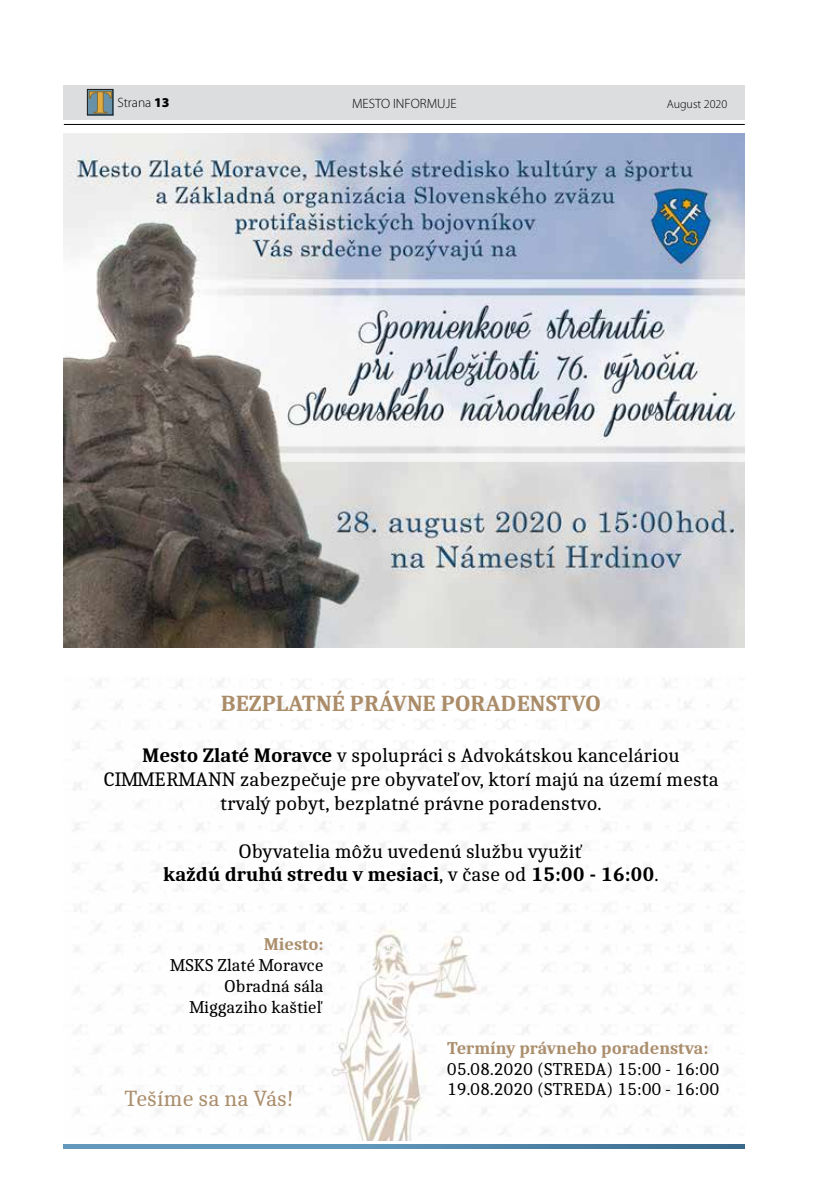
<style>
.page{position:relative;width:830px;height:1200px;background:#fff}
.page>*{position:absolute;margin:0;border:0;box-sizing:border-box;transform-origin:0 0}
.t1{font:700 22.8px "Caladea";color:#ab8c69}
.t2{font:22.8px "Caladea";color:#ab8e6c}
.t3{font:20.25px/23.9px "Caladea";color:#000;text-align:center}
.t4{font:17.7px/20.9px "Caladea";color:#000}
.t5{font:700 17.7px "Caladea";color:#ab8e6c}
.t6{font:300 13.5px "Mini Pro";color:#000}
.t7{font:300 12px "Mini Pro";color:#000}
.s1{font-weight:900}
.s2{font-weight:700}
</style>
<div class="page">
<img style="left:64px;top:1144px;width:680px;height:4px">
<div style="left:64px;top:85px;width:680px;height:34px;background:#dcddde"></div>
<hr style="left:64px;top:124px;width:680px;height:1px;background:#000">
<div style="left:87px;top:89px;width:26px;height:26px;border:1px solid #1a1919"></div>
<svg style="left:89px;top:91px;width:23px;height:22px"></svg>
<img style="left:64px;top:134px;width:680px;height:513px">
<img style="left:72px;top:678px;width:661px;height:462px">
<img style="left:309px;top:773px;width:194px;height:24px">
<img style="left:250px;top:678px;width:287px;height:95px">
<p class="t6" style="left:117px;top:95px;width:54px">Strana <span class="s1">13</span></p>
<p class="t6" style="left:352px;top:96px;width:106px">MESTO INFORMUJE</p>
<p class="t7" style="left:666px;top:97px;width:62px">August 2020</p>
<p class="t1" style="left:221px;top:689px;width:381px">BEZPLATNÉ PRÁVNE PORADENSTVO</p>
<p class="t3" style="left:103px;top:743px;width:616px"><span class="s2">Mesto Zlaté Moravce</span> v spolupráci s Advokátskou kanceláriou<br>CIMMERMANN zabezpečuje pre obyvateľov, ktorí majú na území mesta trvalý pobyt, bezplatné právne poradenstvo.</p>
<p class="t3" style="left:163px;top:838px;width:496px">Obyvatelia môžu uvedenú službu využiť<br><span class="s2">každú druhú stredu v mesiaci</span>, v čase od <span class="s2">15:00 - 16:00</span>.</p>
<p class="t5" style="left:264px;top:933px;width:61px">Miesto:</p>
<p class="t4" style="left:170px;top:954px;width:154px;text-align:right">MSKS Zlaté Moravce<br>Obradná sála<br>Miggaziho kaštieľ</p>
<p class="t2" style="left:124px;top:1084px;width:171px">Tešíme sa na Vás!</p>
<p class="t5" style="left:446px;top:1036px;width:263px">Termíny právneho poradenstva:</p>
<p class="t4" style="left:446px;top:1057px;width:274px">05.08.2020 (STREDA) 15:00 - 16:00<br>19.08.2020 (STREDA) 15:00 - 16:00</p>
</div>
